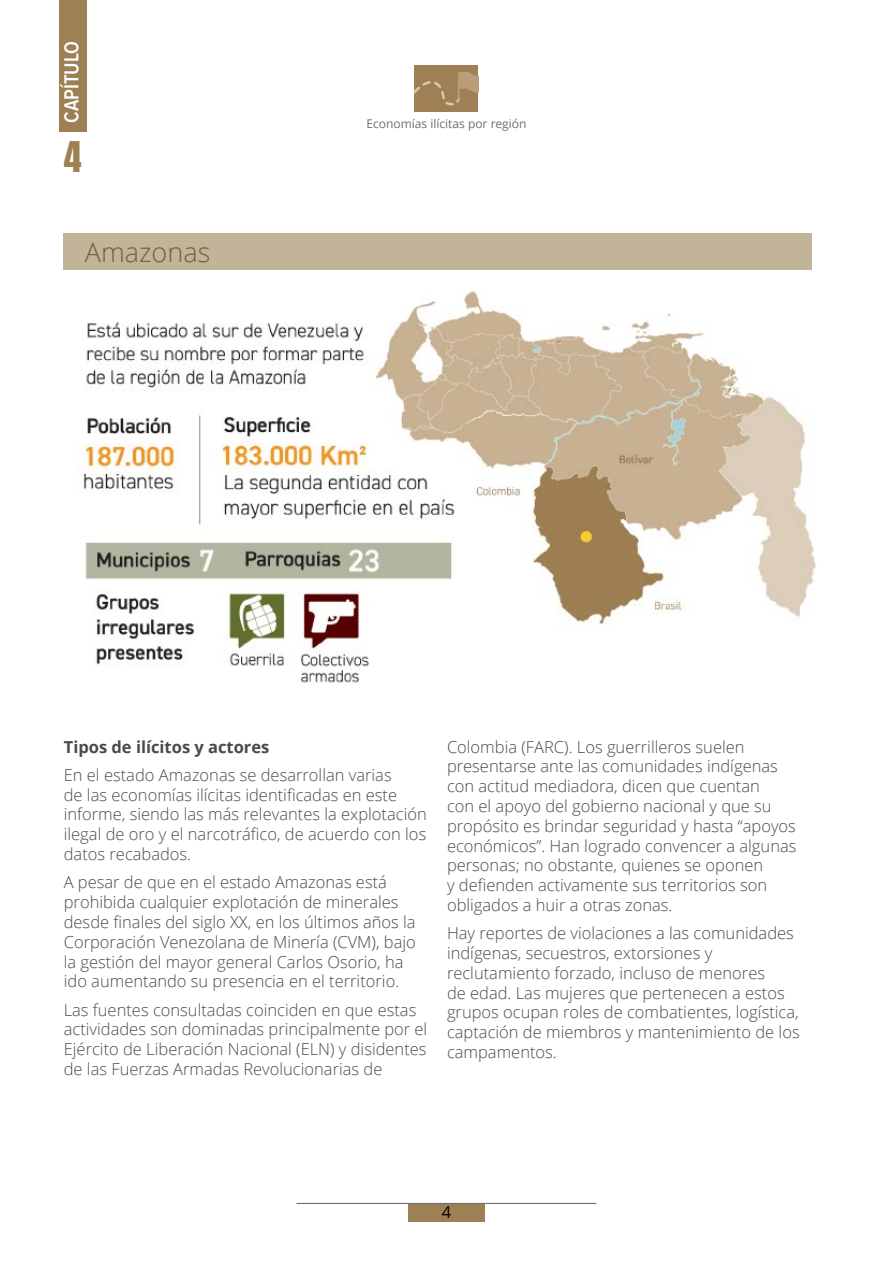
<style>
.page{position:relative;width:893px;height:1263px;background:#fff}
.page>*{position:absolute;margin:0;border:0;box-sizing:border-box;transform-origin:0 0}
.t1{font:36px "Anton";color:#9d8053}
.t2{font:300 27px "Open Sans";color:#745f3d}
.t3{font:600 21px "Proxima Nova Cond";color:#fff}
.t4{font:300 16.5px/19.8px "Open Sans";color:#4a4a49}
.t5{font:700 16.5px "Open Sans";color:#4a4a49}
.t6{font:16.5px "Open Sans";color:#000}
.t7{font:12px "Open Sans";color:#706f6f}
</style>
<div class="page">
<div style="left:60px;top:0;width:27px;height:132px;background:#9d8053"></div>
<div style="left:408px;top:1203px;width:76px;height:19px;background:#9d8053"></div>
<hr style="left:297px;top:1203px;width:299px;height:1px;background:#706f6f">
<div style="left:415px;top:66px;width:63px;height:46px;background:#9e8054"></div>
<svg style="left:415px;top:71px;width:63px;height:35px"></svg>
<div style="left:64px;top:234px;width:748px;height:36px;background:#c2b499"></div>
<img style="left:80px;top:290px;width:736px;height:393px">
<p class="t3" style="left:62px;top:123px;width:84px;rotate:-90deg">CAPÍTULO</p>
<h1 class="t1" style="left:64px;top:138px;width:19px">4</h1>
<h2 class="t2" style="left:85px;top:234px;width:127px">Amazonas</h2>
<p class="t7" style="left:366px;top:116px;width:162px">Economías ilícitas por región</p>
<p class="t5" style="left:64px;top:735px;width:207px">Tipos de ilícitos y actores</p>
<p class="t4" style="left:64px;top:764px;width:365px">En el estado Amazonas se desarrollan varias<br>de las economías ilícitas identificadas en este informe, siendo las más relevantes la explotación ilegal de oro y el narcotráfico, de acuerdo con los datos recabados.</p>
<p class="t4" style="left:64px;top:872px;width:354px">A pesar de que en el estado Amazonas está prohibida cualquier explotación de minerales desde finales del siglo XX, en los últimos años la Corporación Venezolana de Minería (CVM), bajo la gestión del mayor general Carlos Osorio, ha ido aumentando su presencia en el territorio.</p>
<p class="t4" style="left:64px;top:999px;width:365px">Las fuentes consultadas coinciden en que estas actividades son dominadas principalmente por el Ejército de Liberación Nacional (ELN) y disidentes de las Fuerzas Armadas Revolucionarias de</p>
<p class="t4" style="left:447px;top:736px;width:351px">Colombia (FARC). Los guerrilleros suelen presentarse ante las comunidades indígenas con actitud mediadora, dicen que cuentan<br>con el apoyo del gobierno nacional y que su propósito es brindar seguridad y hasta “apoyos económicos”. Han logrado convencer a algunas personas; no obstante, quienes se oponen<br>y defienden activamente sus territorios son obligados a huir a otras zonas.</p>
<p class="t4" style="left:447px;top:923px;width:354px">Hay reportes de violaciones a las comunidades indígenas, secuestros, extorsiones y reclutamiento forzado, incluso de menores<br>de edad. Las mujeres que pertenecen a estos grupos ocupan roles de combatientes, logística, captación de miembros y mantenimiento de los campamentos.</p>
<p class="t6" style="left:442px;top:1201px;width:11px">4</p>
</div>
